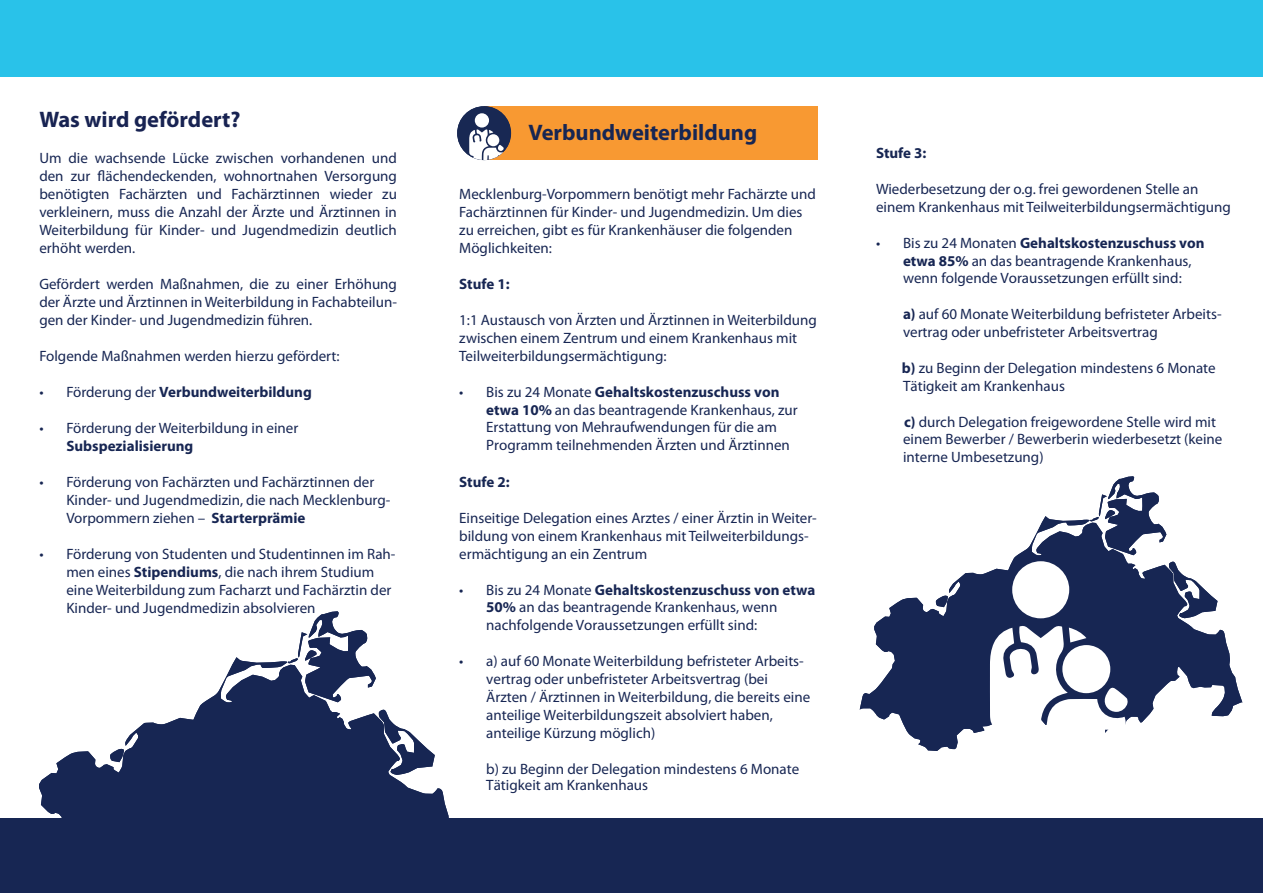
<style>
.page{position:relative;width:1263px;height:893px;background:#fff}
.page>*{position:absolute;margin:0;border:0;box-sizing:border-box;transform-origin:0 0}
.t1{font:700 22.5px "Myriad Pro";color:#172653}
.t2{font:700 22.5px "Myriad Pro";color:#182352}
.t3{font:15px/18px "Myriad Pro";color:#172653}
.t4{font:700 15px "Myriad Pro";color:#172653}
.s1{font-weight:400}
.s2{font-weight:700}
</style>
<div class="page">
<div style="left:0;top:0;width:1263px;height:77px;background:#29c2e9"></div>
<div style="left:0;top:819px;width:1263px;height:74px;background:#172653"></div>
<svg style="left:22px;top:611px;width:441px;height:208px"></svg>
<div style="left:484px;top:106px;width:333px;height:54px;background:#f89932"></div>
<svg style="left:860px;top:476px;width:382px;height:275px"></svg>
<div style="left:1012px;top:561px;width:57px;height:57px;background:#fff;border-radius:50%"></div>
<svg style="left:990px;top:625px;width:138px;height:118px"></svg>
<div style="left:457px;top:106px;width:54px;height:54px;background:#182853;border-radius:50%"></div>
<svg style="left:466px;top:113px;width:38px;height:47px"></svg>
<h1 class="t2" style="left:39px;top:105px;width:203px">Was wird gefördert?</h1>
<p class="t3" style="left:39px;top:149px;width:359px;text-align:justify">Um die wachsende Lücke zwischen vorhandenen und den zur flächendeckenden, wohnortnahen Versorgung benötigten Fachärzten und Fachärztinnen wieder zu verkleinern, muss die Anzahl der Ärzte und Ärztinnen in Weiterbildung für Kinder- und Jugendmedizin deutlich erhöht werden.</p>
<p class="t3" style="left:39px;top:275px;width:359px;text-align:justify">Gefördert werden Maßnahmen, die zu einer Erhöhung der Ärzte und Ärztinnen in Weiterbildung in Fachabteilun&shy;gen der Kinder- und Jugendmedizin führen.</p>
<p class="t3" style="left:39px;top:347px;width:302px">Folgende Maßnahmen werden hierzu gefördert:</p>
<p class="t4" style="left:39px;top:383px;width:274px"><span class="s1">• Förderung der</span> Verbundweiterbildung</p>
<p class="t3" style="left:39px;top:419px;width:260px">• Förderung der Weiterbildung in einer</p>
<p class="t4" style="left:66px;top:437px;width:129px">Subspezialisierung</p>
<p class="t3" style="left:66px;top:473px;width:326px;text-indent:-27px">• Förderung von Fachärzten und Fachärztinnen der<br>Kinder- und Jugendmedizin, die nach Mecklenburg-<br>Vorpommern ziehen – <span class="s2">Starterprämie</span></p>
<p class="t3" style="left:66px;top:545px;width:331px;text-indent:-27px">• Förderung von Studenten und Studentinnen im Rah&shy;men eines <span class="s2">Stipendiums</span>, die nach ihrem Studium eine Weiterbildung zum Facharzt und Fachärztin der Kinder- und Jugendmedizin absolvieren</p>
<h1 class="t1" style="left:528px;top:118px;width:230px">Verbundweiterbildung</h1>
<p class="t3" style="left:459px;top:185px;width:358px">Mecklenburg-Vorpommern benötigt mehr Fachärzte und Fachärztinnen für Kinder- und Jugendmedizin. Um dies zu erreichen, gibt es für Krankenhäuser die folgenden Möglichkeiten:</p>
<p class="t4" style="left:459px;top:274px;width:52px">Stufe 1:</p>
<p class="t3" style="left:459px;top:311px;width:359px">1:1 Austausch von Ärzten und Ärztinnen in Weiterbildung zwischen einem Zentrum und einem Krankenhaus mit<br>Teilweiterbildungsermächtigung:</p>
<p class="t3" style="left:486px;top:383px;width:313px;text-indent:-27px">• Bis zu 24 Monate <span class="s2">Gehaltskostenzuschuss von etwa 10%</span> an das beantragende Krankenhaus, zur Erstattung von Mehraufwendungen für die am Programm teilnehmenden Ärzten und Ärztinnen</p>
<p class="t4" style="left:459px;top:472px;width:52px">Stufe 2:</p>
<p class="t3" style="left:459px;top:509px;width:359px">Einseitige Delegation eines Arztes / einer Ärztin in Weiter&shy;bildung von einem Krankenhaus mit Teilweiterbildungs&shy;ermächtigung an ein Zentrum</p>
<p class="t3" style="left:486px;top:581px;width:331px;line-height:17.2px;text-indent:-27px">• Bis zu 24 Monate <span class="s2">Gehaltskostenzuschuss von etwa<br>50%</span> an das beantragende Krankenhaus, wenn nachfolgende Voraussetzungen erfüllt sind:</p>
<p class="t3" style="left:486px;top:651px;width:325px;text-indent:-27px">• a) auf 60 Monate Weiterbildung befristeter Arbeits&shy;vertrag oder unbefristeter Arbeitsvertrag (bei Ärzten / Ärztinnen in Weiterbildung, die bereits eine anteilige Weiterbildungszeit absolviert haben, anteilige Kürzung möglich)</p>
<p class="t3" style="left:486px;top:760px;width:315px;line-height:16.8px">b) zu Beginn der Delegation mindestens 6 Monate<br>Tätigkeit am Krankenhaus</p>
<p class="t4" style="left:876px;top:143px;width:52px">Stufe 3:</p>
<p class="t3" style="left:876px;top:180px;width:356px">Wiederbesetzung der o.g. frei gewordenen Stelle an einem Krankenhaus mit Teilweiterbildungsermächtigung</p>
<p class="t3" style="left:903px;top:234px;width:303px;text-indent:-27px">• Bis zu 24 Monaten <span class="s2">Gehaltskostenzuschuss von etwa 85%</span> an das beantragende Krankenhaus, wenn folgende Voraussetzungen erfüllt sind:</p>
<p class="t3" style="left:903px;top:305px;width:320px"><span class="s2">a)</span> auf 60 Monate Weiterbildung befristeter Arbeits&shy;vertrag oder unbefristeter Arbeitsvertrag</p>
<p class="t3" style="left:902px;top:359px;width:315px;line-height:17.4px"><span class="s2">b)</span> zu Beginn der Delegation mindestens 6 Monate<br>Tätigkeit am Krankenhaus</p>
<p class="t3" style="left:903px;top:412px;width:321px"><span class="s2">c)</span> durch Delegation freigewordene Stelle wird mit einem Bewerber / Bewerberin wiederbesetzt (keine interne Umbesetzung)</p>
</div>
